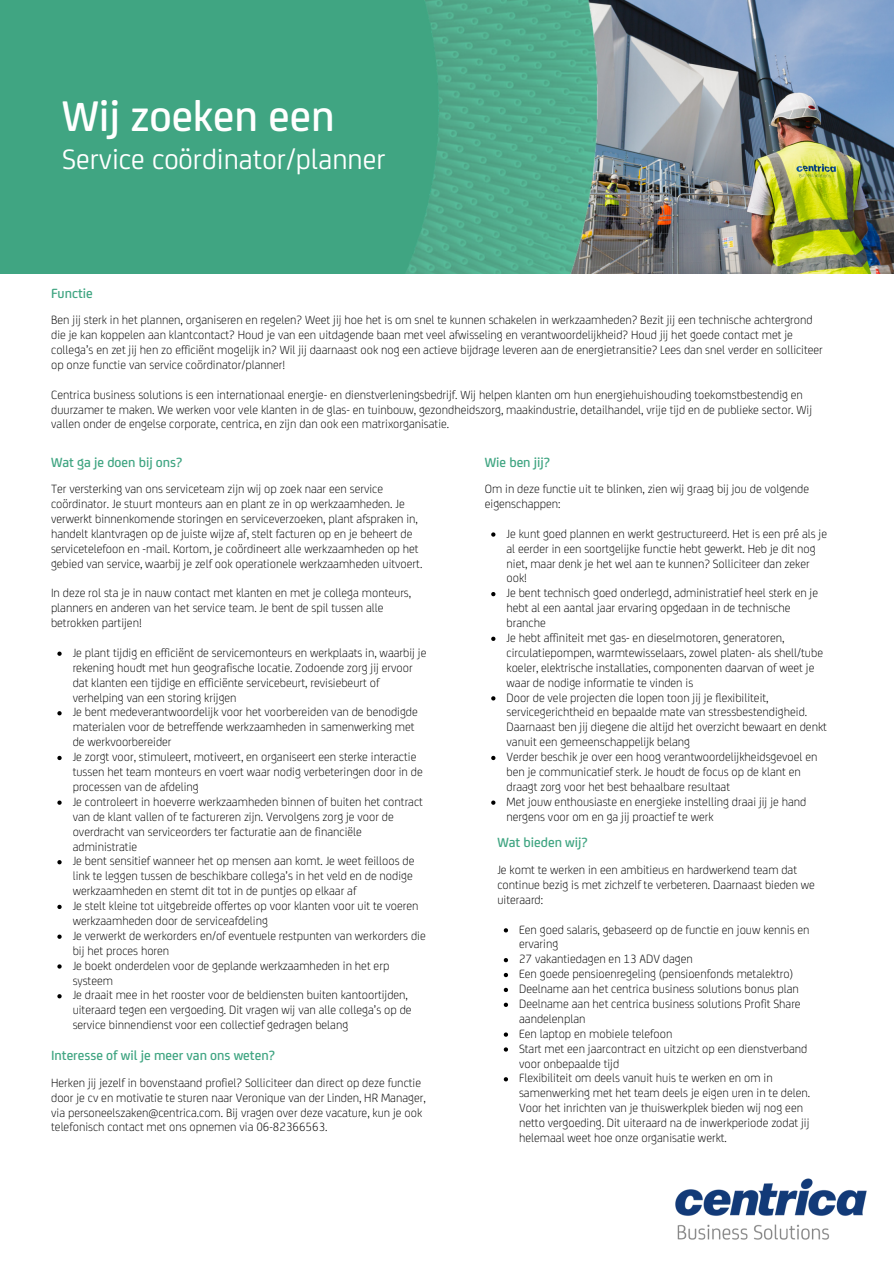
<style>
.page{position:relative;width:894px;height:1264px;background:#fff}
.page>*{position:absolute;margin:0;border:0;box-sizing:border-box;transform-origin:0 0}
.t1{font:500 45.75px "FS Joey Pro";color:#fff}
.t2{font:30px "FS Joey Pro";color:#fff}
.t3{font:500 14.25px "FS Joey Pro";color:#40a582}
.t4{font:300 12.75px/14.9px "FS Joey Pro";color:#000}
</style>
<div class="page">
<img style="left:705px;top:0;width:188px;height:273px">
<div style="left:0;top:0;width:461px;height:274px;background:#40a582"></div>
<img style="left:406px;top:0;width:299px;height:273px">
<svg style="left:503px;top:928px;width:5px;height:4px"></svg>
<svg style="left:503px;top:958px;width:5px;height:4px"></svg>
<svg style="left:503px;top:972px;width:5px;height:5px"></svg>
<svg style="left:503px;top:987px;width:5px;height:5px"></svg>
<svg style="left:503px;top:1002px;width:5px;height:4px"></svg>
<svg style="left:503px;top:1032px;width:5px;height:4px"></svg>
<svg style="left:503px;top:1047px;width:5px;height:4px"></svg>
<svg style="left:503px;top:1077px;width:5px;height:4px"></svg>
<svg style="left:57px;top:651px;width:5px;height:5px"></svg>
<svg style="left:57px;top:711px;width:5px;height:4px"></svg>
<svg style="left:57px;top:755px;width:5px;height:5px"></svg>
<svg style="left:57px;top:800px;width:5px;height:4px"></svg>
<svg style="left:57px;top:860px;width:5px;height:4px"></svg>
<svg style="left:57px;top:904px;width:5px;height:5px"></svg>
<svg style="left:57px;top:934px;width:5px;height:4px"></svg>
<svg style="left:57px;top:964px;width:5px;height:4px"></svg>
<svg style="left:57px;top:994px;width:5px;height:4px"></svg>
<svg style="left:491px;top:532px;width:4px;height:4px"></svg>
<svg style="left:491px;top:592px;width:4px;height:4px"></svg>
<svg style="left:491px;top:636px;width:4px;height:5px"></svg>
<svg style="left:491px;top:696px;width:4px;height:4px"></svg>
<svg style="left:491px;top:755px;width:4px;height:5px"></svg>
<svg style="left:491px;top:800px;width:4px;height:4px"></svg>
<img style="left:675px;top:1178px;width:192px;height:62px">
<h1 class="t1" style="left:62px;top:90px;width:274px">Wij zoeken een</h1>
<h2 class="t2" style="left:62px;top:146px;width:325px">Service coördinator/planner</h2>
<p class="t3" style="left:51px;top:285px;width:43px">Functie</p>
<p class="t4" style="left:51px;top:312px;width:773px">Ben jij sterk in het plannen, organiseren en regelen? Weet jij hoe het is om snel te kunnen schakelen in werkzaamheden? Bezit jij een technische achtergrond die je kan koppelen aan klantcontact? Houd je van een uitdagende baan met veel afwisseling en verantwoordelijkheid? Houd jij het goede contact met je collega’s en zet jij hen zo efficiënt mogelijk in? Wil jij daarnaast ook nog een actieve bijdrage leveren aan de energietransitie? Lees dan snel verder en solliciteer op onze functie van service coördinator/planner!</p>
<p class="t4" style="left:51px;top:387px;width:762px">Centrica business solutions is een internationaal energie- en dienstverleningsbedrijf. Wij helpen klanten om hun energiehuishouding toekomstbestendig en duurzamer te maken. We werken voor vele klanten in de glas- en tuinbouw, gezondheidszorg, maakindustrie, detailhandel, vrije tijd en de publieke sector. Wij vallen onder de engelse corporate, centrica, en zijn dan ook een matrixorganisatie.</p>
<p class="t3" style="left:51px;top:454px;width:133px">Wat ga je doen bij ons?</p>
<p class="t3" style="left:484px;top:454px;width:67px">Wie ben jij?</p>
<p class="t4" style="left:51px;top:481px;width:373px">Ter versterking van ons serviceteam zijn wij op zoek naar een service coördinator. Je stuurt monteurs aan en plant ze in op werkzaamheden. Je verwerkt binnenkomende storingen en serviceverzoeken, plant afspraken in, handelt klantvragen op de juiste wijze af, stelt facturen op en je beheert de servicetelefoon en -mail. Kortom, je coördineert alle werkzaamheden op het gebied van service, waarbij je zelf ook operationele werkzaamheden uitvoert.</p>
<p class="t4" style="left:51px;top:585px;width:361px">In deze rol sta je in nauw contact met klanten en met je collega monteurs, planners en anderen van het service team. Je bent de spil tussen alle betrokken partijen!</p>
<p class="t4" style="left:73px;top:645px;width:355px">Je plant tijdig en efficiënt de servicemonteurs en werkplaats in, waarbij je rekening houdt met hun geografische locatie. Zodoende zorg jij ervoor dat klanten een tijdige en efficiënte servicebeurt, revisiebeurt of verhelping van een storing krijgen<br>Je bent medeverantwoordelijk voor het voorbereiden van de benodigde materialen voor de betreffende werkzaamheden in samenwerking met de werkvoorbereider<br>Je zorgt voor, stimuleert, motiveert, en organiseert een sterke interactie tussen het team monteurs en voert waar nodig verbeteringen door in de processen van de afdeling<br>Je controleert in hoeverre werkzaamheden binnen of buiten het contract van de klant vallen of te factureren zijn. Vervolgens zorg je voor de overdracht van serviceorders ter facturatie aan de financiële administratie<br>Je bent sensitief wanneer het op mensen aan komt. Je weet feilloos de link te leggen tussen de beschikbare collega’s in het veld en de nodige werkzaamheden en stemt dit tot in de puntjes op elkaar af<br>Je stelt kleine tot uitgebreide offertes op voor klanten voor uit te voeren werkzaamheden door de serviceafdeling<br>Je verwerkt de werkorders en/of eventuele restpunten van werkorders die bij het proces horen<br>Je boekt onderdelen voor de geplande werkzaamheden in het erp systeem<br>Je draait mee in het rooster voor de beldiensten buiten kantoortijden, uiteraard tegen een vergoeding. Dit vragen wij van alle collega’s op de service binnendienst voor een collectief gedragen belang</p>
<p class="t3" style="left:51px;top:1047px;width:225px">Interesse of wil je meer van ons weten?</p>
<p class="t4" style="left:51px;top:1074px;width:376px">Herken jij jezelf in bovenstaand profiel? Solliciteer dan direct op deze functie door je cv en motivatie te sturen naar Veronique van der Linden, HR Manager, via personeelszaken@centrica.com. Bij vragen over deze vacature, kun je ook telefonisch contact met ons opnemen via 06-82366563.</p>
<p class="t4" style="left:484px;top:481px;width:326px">Om in deze functie uit te blinken, zien wij graag bij jou de volgende eigenschappen:</p>
<p class="t4" style="left:506px;top:526px;width:322px">Je kunt goed plannen en werkt gestructureerd. Het is een pré als je al eerder in een soortgelijke functie hebt gewerkt. Heb je dit nog niet, maar denk je het wel aan te kunnen? Solliciteer dan zeker ook!<br>Je bent technisch goed onderlegd, administratief heel sterk en je hebt al een aantal jaar ervaring opgedaan in de technische branche<br>Je hebt affiniteit met gas- en dieselmotoren, generatoren, circulatiepompen, warmtewisselaars, zowel platen- als shell/tube koeler, elektrische installaties, componenten daarvan of weet je waar de nodige informatie te vinden is<br>Door de vele projecten die lopen toon jij je flexibiliteit, servicegerichtheid en bepaalde mate van stressbestendigheid.<br>Daarnaast ben jij diegene die altijd het overzicht bewaart en denkt vanuit een gemeenschappelijk belang<br>Verder beschik je over een hoog verantwoordelijkheidsgevoel en ben je communicatief sterk. Je houdt de focus op de klant en draagt zorg voor het best behaalbare resultaat<br>Met jouw enthousiaste en energieke instelling draai jij je hand nergens voor om en ga jij proactief te werk</p>
<p class="t3" style="left:497px;top:834px;width:92px">Wat bieden wij?</p>
<p class="t4" style="left:497px;top:862px;width:319px">Je komt te werken in een ambitieus en hardwerkend team dat continue bezig is met zichzelf te verbeteren. Daarnaast bieden we uiteraard:</p>
<p class="t4" style="left:519px;top:921px;width:292px">Een goed salaris, gebaseerd op de functie en jouw kennis en ervaring<br>27 vakantiedagen en 13 ADV dagen<br>Een goede pensioenregeling (pensioenfonds metalektro)<br>Deelname aan het centrica business solutions bonus plan Deelname aan het centrica business solutions Profit Share aandelenplan<br>Een laptop en mobiele telefoon<br>Start met een jaarcontract en uitzicht op een dienstverband voor onbepaalde tijd<br>Flexibiliteit om deels vanuit huis te werken en om in samenwerking met het team deels je eigen uren in te delen.<br>Voor het inrichten van je thuiswerkplek bieden wij nog een netto vergoeding. Dit uiteraard na de inwerkperiode zodat jij helemaal weet hoe onze organisatie werkt.</p>
</div>
